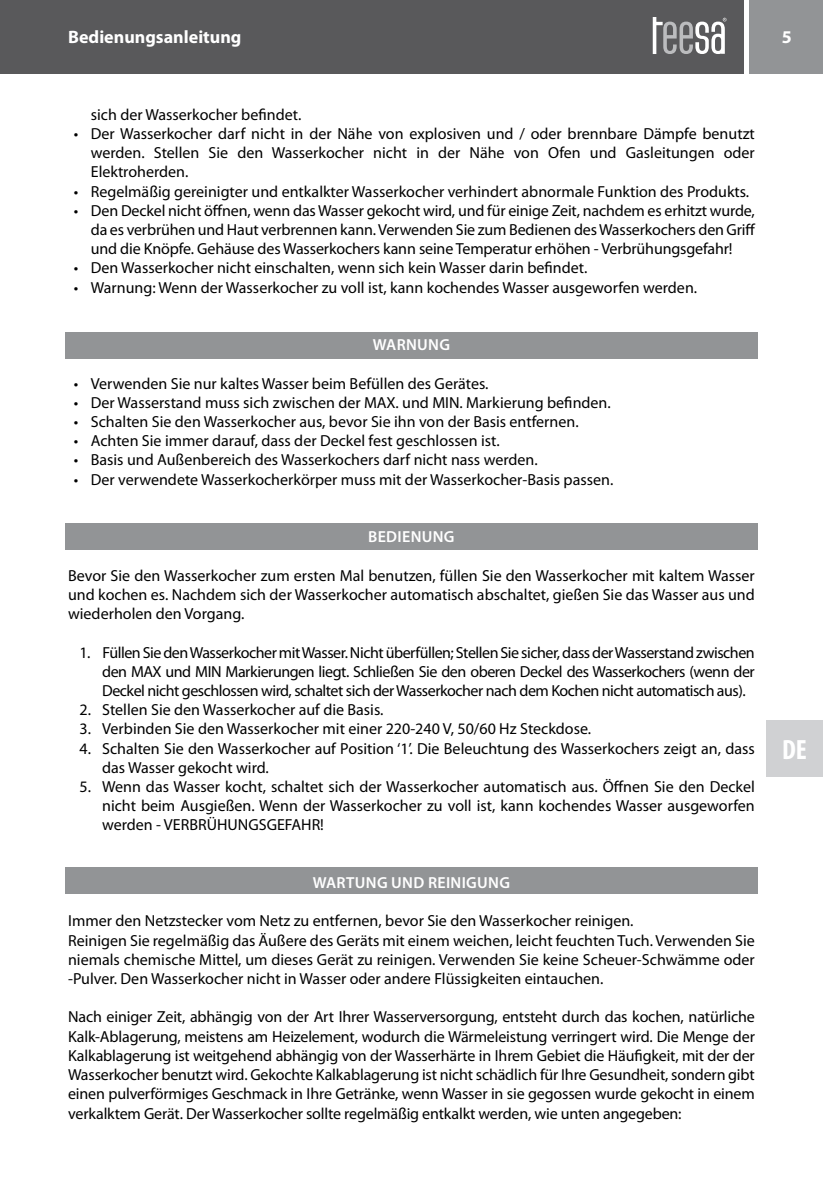
<style>
.page{position:relative;width:823px;height:1191px;background:#fff}
.page>*{position:absolute;margin:0;border:0;box-sizing:border-box;transform-origin:0 0}
.t1{font:700 condensed 28px "Myriad Pro";color:#fff}
.t2{font:700 18px "Myriad Pro";color:#fff}
.t3{font:16px/19.2px "Myriad Pro";color:#000;text-align:justify}
.t4{font:600 16px "Myriad Pro";letter-spacing:.02em;color:#fff}
</style>
<div class="page">
<div style="left:748px;top:0;width:74px;height:74px;background:#929496"></div>
<div style="left:0;top:0;width:743px;height:74px;background:#59595b"></div>
<svg style="left:652px;top:17px;width:74px;height:37px"></svg>
<div style="left:765px;top:720px;width:57px;height:57px;background:#d0d1d3"></div>
<div style="left:65px;top:332px;width:692px;height:26px;background:#929496"></div>
<div style="left:65px;top:523px;width:692px;height:27px;background:#929496"></div>
<div style="left:65px;top:867px;width:692px;height:27px;background:#929496"></div>
<p class="t2" style="left:68px;top:30px;width:175px">Bedienungsanleitung</p>
<p class="t2" style="left:781px;top:30px;width:11px">5</p>
<p class="t3" style="left:91px;top:105px;width:212px">sich der Wasserkocher befindet.</p>
<p class="t3" style="left:91px;top:124px;width:665px;text-indent:-17px">• Der Wasserkocher darf nicht in der Nähe von explosiven und / oder brennbare Dämpfe benutzt werden. Stellen Sie den Wasserkocher nicht in der Nähe von Ofen und Gasleitungen oder Elektroherden.</p>
<p class="t3" style="left:74px;top:181px;width:676px">• Regelmäßig gereinigter und entkalkter Wasserkocher verhindert abnormale Funktion des Produkts.</p>
<p class="t3" style="left:91px;top:200px;width:665px;text-indent:-17px">• Den Deckel nicht öffnen, wenn das Wasser gekocht wird, und für einige Zeit, nachdem es erhitzt wurde, da es verbrühen und Haut verbrennen kann. Verwenden Sie zum Bedienen des Wasserkochers den Griff und die Knöpfe. Gehäuse des Wasserkochers kann seine Temperatur erhöhen - Verbrühungsgefahr!</p>
<p class="t3" style="left:74px;top:258px;width:515px">• Den Wasserkocher nicht einschalten, wenn sich kein Wasser darin befindet.</p>
<p class="t3" style="left:74px;top:277px;width:624px">• Warnung: Wenn der Wasserkocher zu voll ist, kann kochendes Wasser ausgeworfen werden.</p>
<p class="t4" style="left:372px;top:335px;width:79px">WARNUNG</p>
<p class="t3" style="left:74px;top:373px;width:416px">• Verwenden Sie nur kaltes Wasser beim Befüllen des Gerätes.</p>
<p class="t3" style="left:74px;top:392px;width:538px">• Der Wasserstand muss sich zwischen der MAX. und MIN. Markierung befinden.</p>
<p class="t3" style="left:74px;top:412px;width:506px">• Schalten Sie den Wasserkocher aus, bevor Sie ihn von der Basis entfernen.</p>
<p class="t3" style="left:74px;top:431px;width:427px">• Achten Sie immer darauf, dass der Deckel fest geschlossen ist.</p>
<p class="t3" style="left:74px;top:450px;width:465px">• Basis und Außenbereich des Wasserkochers darf nicht nass werden.</p>
<p class="t3" style="left:74px;top:469px;width:540px">• Der verwendete Wasserkocherkörper muss mit der Wasserkocher-Basis passen.</p>
<p class="t4" style="left:368px;top:527px;width:88px">BEDIENUNG</p>
<p class="t3" style="left:68px;top:566px;width:687px">Bevor Sie den Wasserkocher zum ersten Mal benutzen, füllen Sie den Wasserkocher mit kaltem Wasser und kochen es. Nachdem sich der Wasserkocher automatisch abschaltet, gießen Sie das Wasser aus und wiederholen den Vorgang.</p>
<p class="t3" style="left:102px;top:643px;width:653px;text-indent:-23px">1. Füllen Sie den Wasserkocher mit Wasser. Nicht überfüllen; Stellen Sie sicher, dass der Wasserstand zwischen den MAX und MIN Markierungen liegt. Schließen Sie den oberen Deckel des Wasserkochers (wenn der Deckel nicht geschlossen wird, schaltet sich der Wasserkocher nach dem Kochen nicht automatisch aus).</p>
<p class="t3" style="left:79px;top:700px;width:305px">2. Stellen Sie den Wasserkocher auf die Basis.</p>
<p class="t3" style="left:79px;top:719px;width:513px">3. Verbinden Sie den Wasserkocher mit einer 220-240 V, 50/60 Hz Steckdose.</p>
<p class="t3" style="left:102px;top:739px;width:653px;text-indent:-23px">4. Schalten Sie den Wasserkocher auf Position ‘1’. Die Beleuchtung des Wasserkochers zeigt an, dass das Wasser gekocht wird.</p>
<p class="t3" style="left:102px;top:777px;width:654px;text-indent:-23px">5. Wenn das Wasser kocht, schaltet sich der Wasserkocher automatisch aus. Öffnen Sie den Deckel nicht beim Ausgießen. Wenn der Wasserkocher zu voll ist, kann kochendes Wasser ausgeworfen werden - VERBRÜHUNGSGEFAHR!</p>
<p class="t4" style="left:312px;top:873px;width:199px">WARTUNG UND REINIGUNG</p>
<p class="t3" style="left:68px;top:911px;width:688px;text-align:left">Immer den Netzstecker vom Netz zu entfernen, bevor Sie den Wasserkocher reinigen.<br>Reinigen Sie regelmäßig das Äußere des Geräts mit einem weichen, leicht feuchten Tuch. Verwenden Sie niemals chemische Mittel, um dieses Gerät zu reinigen. Verwenden Sie keine Scheuer-Schwämme oder -Pulver. Den Wasserkocher nicht in Wasser oder andere Flüssigkeiten eintauchen.</p>
<p class="t3" style="left:68px;top:1007px;width:688px">Nach einiger Zeit, abhängig von der Art Ihrer Wasserversorgung, entsteht durch das kochen, natürliche Kalk-Ablagerung, meistens am Heizelement, wodurch die Wärmeleistung verringert wird. Die Menge der Kalkablagerung ist weitgehend abhängig von der Wasserhärte in Ihrem Gebiet die Häufigkeit, mit der der Wasserkocher benutzt wird. Gekochte Kalkablagerung ist nicht schädlich für Ihre Gesundheit, sondern gibt einen pulverförmiges Geschmack in Ihre Getränke, wenn Wasser in sie gegossen wurde gekocht in einem verkalktem Gerät. Der Wasserkocher sollte regelmäßig entkalkt werden, wie unten angegeben:</p>
<h1 class="t1" style="left:781px;top:733px;width:26px">DE</h1>
</div>
